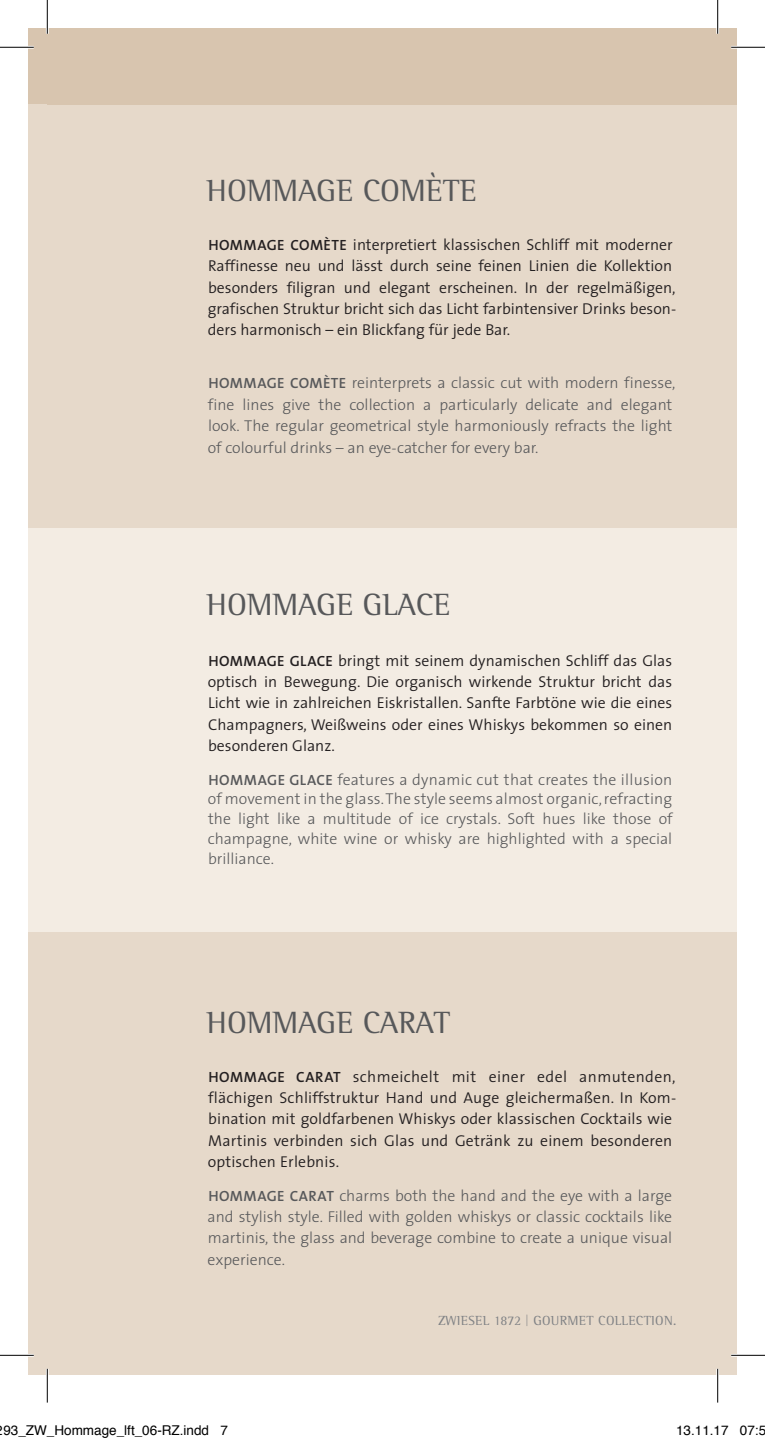
<style>
.page{position:relative;width:765px;height:1442px;background:#fff}
.page>*{position:absolute;margin:0;border:0;box-sizing:border-box;transform-origin:0 0}
.t1{font:31.5px "AT Rotis Semi Serif";color:#57585a}
.t2{font:300 15.75px/21.4px "The Sans";color:#231f20}
.t3{font:300 15.75px/21.4px "The Sans";color:#57585a;text-align:justify}
.t4{font:13.5px "Helvetica";color:#000}
.t5{font:13.5px "AT Rotis Semi Serif";letter-spacing:.02em;color:#808285}
.s1{font-weight:600;font-size:14.85px}
.s2{font-size:11.25px}
</style>
<div class="page">
<div style="left:28px;top:28px;width:708px;height:77px;background:#d8c5af"></div>
<div style="left:28px;top:419px;width:708px;height:955px;background:#f3ece3"></div>
<div style="left:28px;top:932px;width:708px;height:442px;background:#e6d9ca"></div>
<div style="left:28px;top:105px;width:708px;height:423px;background:#e6d9ca"></div>
<hr style="left:0;top:46px;width:34px;height:3px;background:#fff">
<hr style="left:730px;top:46px;width:34px;height:3px;background:#fff">
<hr style="left:0;top:1353px;width:34px;height:3px;background:#fff">
<hr style="left:730px;top:1353px;width:34px;height:3px;background:#fff">
<hr style="left:46px;top:0;width:3px;height:34px;background:#fff">
<hr style="left:46px;top:1368px;width:3px;height:34px;background:#fff">
<hr style="left:716px;top:0;width:2px;height:34px;background:#fff">
<hr style="left:716px;top:1368px;width:2px;height:34px;background:#fff">
<hr style="left:0;top:47px;width:34px;height:1px;background:#000">
<hr style="left:730px;top:47px;width:34px;height:1px;background:#000">
<hr style="left:0;top:1354px;width:34px;height:1px;background:#000">
<hr style="left:730px;top:1354px;width:34px;height:1px;background:#000">
<hr style="left:47px;top:0;width:1px;height:34px;background:#000">
<hr style="left:47px;top:1368px;width:1px;height:34px;background:#000">
<hr style="left:717px;top:0;width:1px;height:34px;background:#000">
<hr style="left:717px;top:1368px;width:1px;height:34px;background:#000">
<h1 class="t1" style="left:206px;top:172px;width:271px">HOMMAGE COMÈTE</h1>
<p class="t2" style="left:207px;top:233px;width:470px"><span class="s1">HOMMAGE COMÈTE</span> interpretiert klassischen Schliff mit moderner Raffinesse neu und lässt durch seine feinen Linien die Kollektion besonders filigran und elegant erscheinen. In der regelmäßigen, grafischen Struktur bricht sich das Licht farbintensiver Drinks beson&shy;ders harmonisch – ein Blickfang für jede Bar.</p>
<p class="t3" style="left:207px;top:372px;width:469px;text-align:left"><span class="s1">HOMMAGE COMÈTE</span> reinterprets a classic cut with modern finesse, fine lines give the collection a particularly delicate and elegant look. The regular geometrical style harmoniously refracts the light of colourful drinks – an eye-catcher for every bar.</p>
<h1 class="t1" style="left:206px;top:586px;width:245px">HOMMAGE GLACE</h1>
<p class="t2" style="left:207px;top:649px;width:466px;text-align:justify"><span class="s1">HOMMAGE GLACE</span> bringt mit seinem dynamischen Schliff das Glas optisch in Bewegung. Die organisch wirkende Struktur bricht das Licht wie in zahlreichen Eiskristallen. Sanfte Farbtöne wie die eines Champagners, Weißweins oder eines Whiskys bekommen so einen besonderen Glanz.</p>
<p class="t3" style="left:207px;top:769px;width:466px;line-height:19.8px"><span class="s1">HOMMAGE GLACE</span> features a dynamic cut that creates the illusion of movement in the glass. The style seems almost organic, refracting the light like a multitude of ice crystals. Soft hues like those of champagne, white wine or whisky are highlighted with a special brilliance.</p>
<h1 class="t1" style="left:206px;top:1004px;width:245px">HOMMAGE CARAT</h1>
<p class="t2" style="left:208px;top:1065px;width:469px"><span class="s1">HOMMAGE CARAT</span> schmeichelt mit einer edel anmutenden, flächigen Schliffstruktur Hand und Auge gleichermaßen. In Kom&shy;bination mit goldfarbenen Whiskys oder klassischen Cocktails wie Martinis verbinden sich Glas und Getränk zu einem besonderen optischen Erlebnis.</p>
<p class="t3" style="left:207px;top:1184px;width:466px"><span class="s1">HOMMAGE CARAT</span> charms both the hand and the eye with a large and stylish style. Filled with golden whiskys or classic cocktails like martinis, the glass and beverage combine to create a unique visual experience.</p>
<p class="t5" style="left:438px;top:1312px;width:239px">ZWIESEL 1872 <span class="s2">|</span> GOURMET COLLECTION.</p>
<p class="t4" style="left:3px;top:1419px;width:226px">93_ZW_Hommage_lft_06-RZ.indd 7</p>
<p class="t4" style="left:675px;top:1419px;width:92px">13.11.17 07:5</p>
</div>
